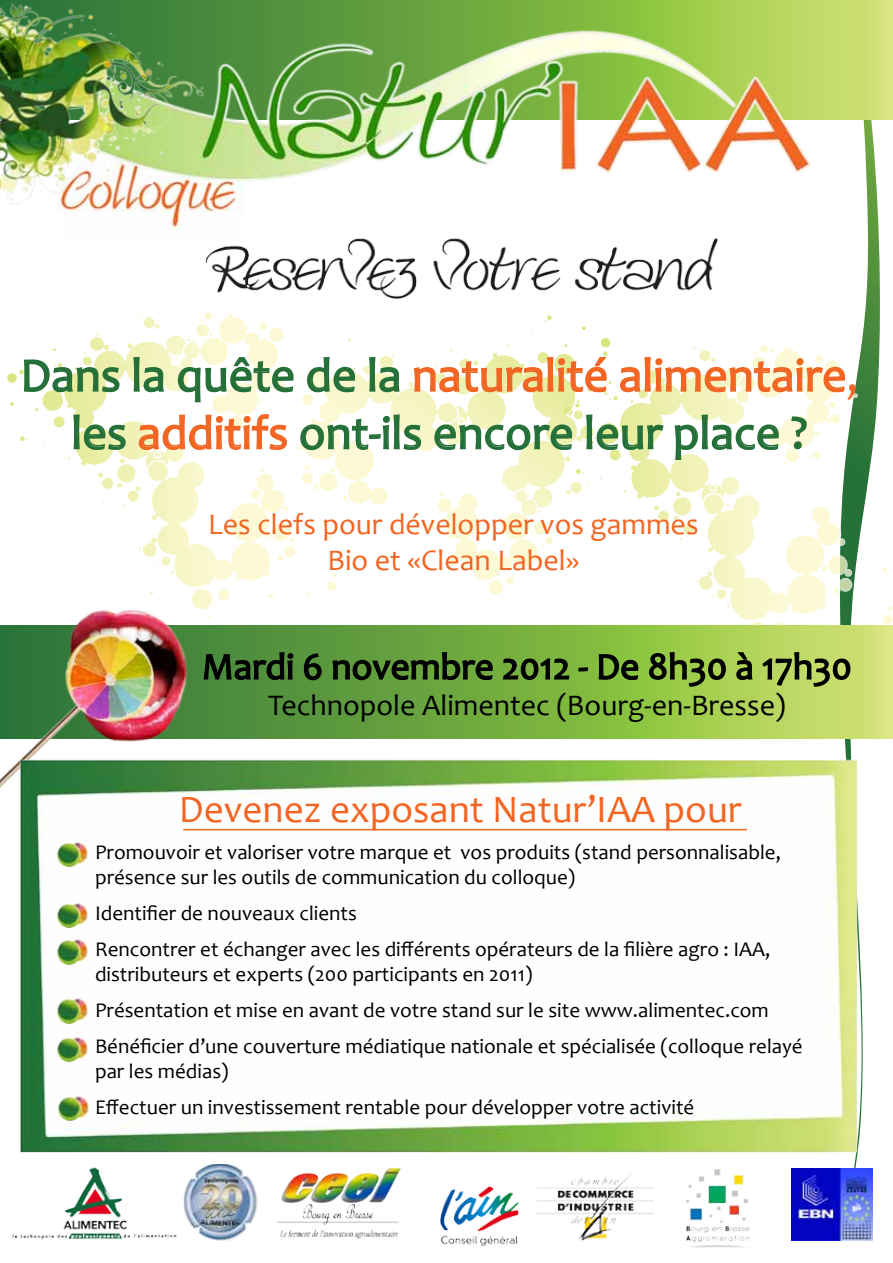
<style>
.page{position:relative;width:893px;height:1263px;background:#fff}
.page>*{position:absolute;margin:0;border:0;box-sizing:border-box;transform-origin:0 0}
.t1{font:48px/57.6px "Candara";color:#257038;text-align:center}
.t2{font:39px "Candara";color:#f26522}
.t3{font:37.5px "Candara";color:#000}
.t4{font:30px/36px "Candara";color:#f26522;text-align:center}
.t5{font:30px "Candara";color:#000}
.t6{font:21px/36px "Candara";color:#000}
.s1{color:#f26522}
</style>
<div class="page">
<svg style="left:863px;top:120px;width:18px;height:619px"></svg>
<svg style="left:835px;top:0;width:58px;height:120px;background:#cddf74"></svg>
<svg style="left:193px;top:687px;width:700px;height:51px;background:#85b64a"></svg>
<svg style="left:7px;top:301px;width:886px;height:386px"></svg>
<img style="left:0;top:600px;width:193px;height:188px">
<img style="left:209px;top:0;width:626px;height:212px">
<img style="left:0;top:0;width:209px;height:229px">
<img style="left:686px;top:1202px;width:64px;height:46px">
<img style="left:791px;top:1202px;width:82px;height:38px">
<img style="left:538px;top:1202px;width:115px;height:38px">
<img style="left:440px;top:1202px;width:79px;height:45px">
<img style="left:12px;top:1202px;width:165px;height:38px">
<img style="left:277px;top:1202px;width:122px;height:38px">
<img style="left:183px;top:1202px;width:76px;height:39px">
<img style="left:13px;top:712px;width:867px;height:490px">
<hr style="left:183px;top:829px;width:564px;height:1px;background:#f26522">
<img style="left:55px;top:842px;width:35px;height:26px">
<img style="left:55px;top:903px;width:35px;height:26px">
<img style="left:55px;top:939px;width:35px;height:26px">
<img style="left:55px;top:998px;width:35px;height:26px">
<img style="left:55px;top:1037px;width:35px;height:25px">
<img style="left:56px;top:1096px;width:35px;height:25px">
<img style="left:195px;top:227px;width:533px;height:82px">
<h1 class="t1" style="left:20px;top:346px;width:840px">Dans la quête de la <span class="s1">naturalité alimentaire, </span>les <span class="s1">additifs</span> ont-ils encore leur place ?</h1>
<h3 class="t4" style="left:208px;top:506px;width:492px">Les clefs pour développer vos gammes<br>Bio et «Clean Label»</h3>
<h3 class="t3" style="left:202px;top:643px;width:652px">Mardi 6 novembre 2012 - De 8h30 à 17h30</h3>
<h3 class="t5" style="left:268px;top:686px;width:519px">Technopole Alimentec (Bourg-en-Bresse)</h3>
<h2 class="t2" style="left:179px;top:785px;width:564px">Devenez exposant Natur’IAA pour</h2>
<p class="t6" style="left:95px;top:839px;width:687px;line-height:25.2px">Promouvoir et valoriser votre marque et vos produits (stand personnalisable, présence sur les outils de communication du colloque)</p>
<p class="t6" style="left:95px;top:895px;width:677px">Identifier de nouveaux clients<br>Rencontrer et échanger avec les différents opérateurs de la filière agro : IAA,</p>
<p class="t6" style="left:95px;top:956px;width:709px">distributeurs et experts (200 participants en 2011)<br>Présentation et mise en avant de votre stand sur le site www.alimentec.com<br>Bénéficier d’une couverture médiatique nationale et spécialisée (colloque relayé</p>
<p class="t6" style="left:95px;top:1053px;width:601px">par les médias)<br>Effectuer un investissement rentable pour développer votre activité</p>
</div>
